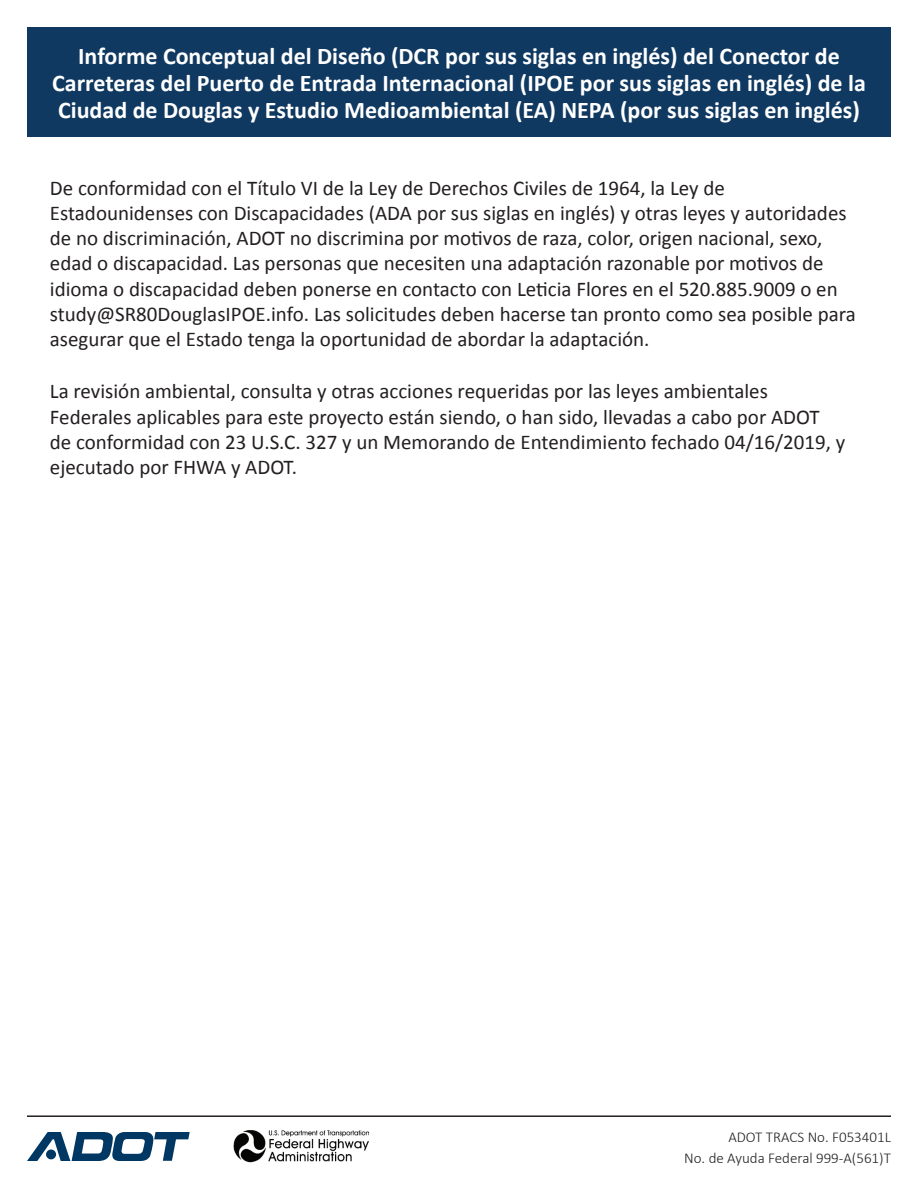
<style>
.page{position:relative;width:918px;height:1188px;background:#fff}
.page>*{position:absolute;margin:0;border:0;box-sizing:border-box;transform-origin:0 0}
.t1{font:700 24px/27px "Calibri";color:#fff;text-align:center}
.t2{font:21px/25.2px "Calibri";color:#231f20}
.t3{font:300 15px/21px "Calibri";color:#231f20;text-align:right}
</style>
<div class="page">
<svg style="left:27px;top:1132px;width:163px;height:29px"></svg>
<hr style="left:27px;top:1115px;width:864px;height:2px;background:#231f20">
<div style="left:27px;top:27px;width:864px;height:109px;background:#103961"></div>
<img style="left:233px;top:1130px;width:135px;height:33px">
<p class="t1" style="left:52px;top:41px;width:815px">Informe Conceptual del Diseño (DCR por sus siglas en inglés) del Conector de<br>Carreteras del Puerto de Entrada Internacional (IPOE por sus siglas en inglés) de la<br>Ciudad de Douglas y Estudio Medioambiental (EA) NEPA (por sus siglas en inglés)</p>
<p class="t2" style="left:50px;top:175px;width:807px">De conformidad con el Título VI de la Ley de Derechos Civiles de 1964, la Ley de Estadounidenses con Discapacidades (ADA por sus siglas en inglés) y otras leyes y autoridades de no discriminación, ADOT no discrimina por motivos de raza, color, origen nacional, sexo, edad o discapacidad. Las personas que necesiten una adaptación razonable por motivos de idioma o discapacidad deben ponerse en contacto con Leticia Flores en el 520.885.9009 o en study@SR80DouglasIPOE.info. Las solicitudes deben hacerse tan pronto como sea posible para asegurar que el Estado tenga la oportunidad de abordar la adaptación.</p>
<p class="t2" style="left:50px;top:378px;width:797px">La revisión ambiental, consulta y otras acciones requeridas por las leyes ambientales Federales aplicables para este proyecto están siendo, o han sido, llevadas a cabo por ADOT de conformidad con 23 U.S.C. 327 y un Memorando de Entendimiento fechado 04/16/2019, y ejecutado por FHWA y ADOT.</p>
<p class="t3" style="left:684px;top:1126px;width:208px">ADOT TRACS No. F053401L<br>No. de Ayuda Federal 999-A(561)T</p>
</div>
